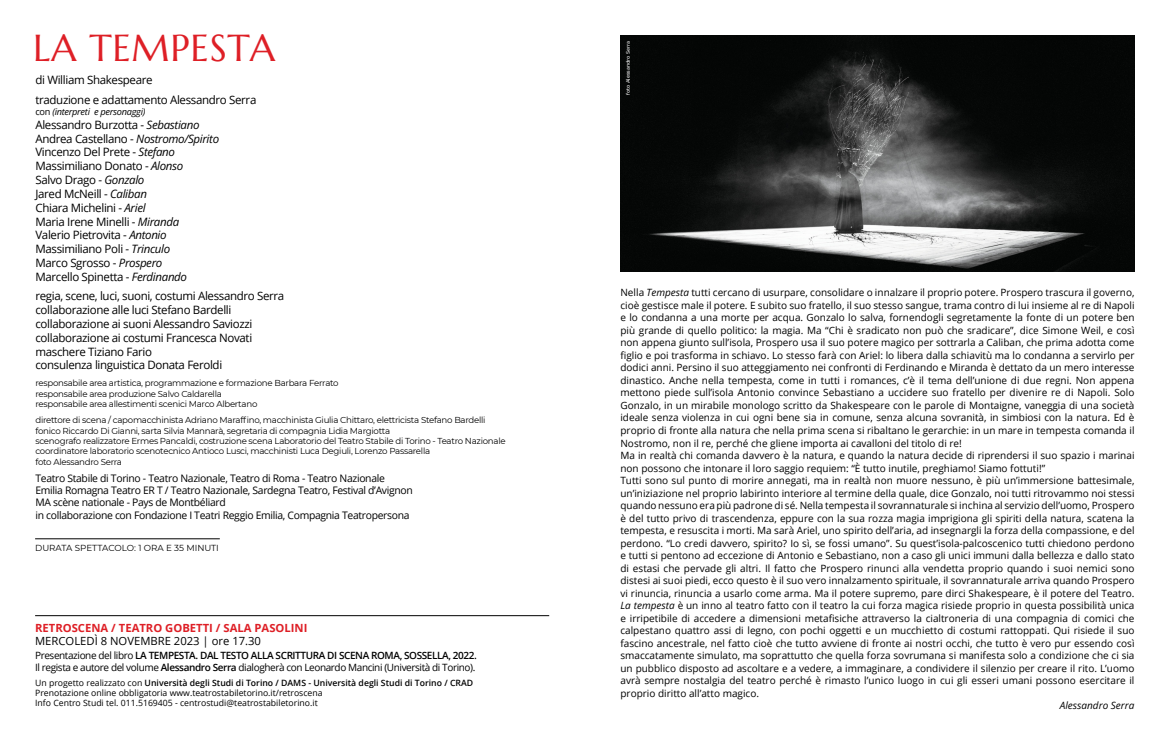
<style>
.page{position:relative;width:1170px;height:745px;background:#fff}
.page>*{position:absolute;margin:0;border:0;box-sizing:border-box;transform-origin:0 0}
.t1{font:37.5px "Marcellus SC";letter-spacing:.02em;color:#de1f26}
.t2{font:11.5px/13.9px "Open Sans";letter-spacing:-.03em;color:#000}
.t3{font:700 11.25px "Open Sans";color:#de1f26}
.t4{font:11.25px "Open Sans";color:#000}
.t5{font:10.38px/12.5px "Open Sans";letter-spacing:-.03em;color:#000}
.t6{font:10px/12.5px "Open Sans";color:#000}
.t7{font:10px/12px "Open Sans";letter-spacing:-.04em;color:#000;text-align:right}
.t8{font:600 10px "Open Sans";letter-spacing:-.04em;color:#000}
.t9{font:italic 10px "Open Sans";color:#000}
.t10{font:italic 9.25px "Open Sans";letter-spacing:-.03em;color:#000}
.t11{font:8.75px "Montserrat";color:#000}
.t12{font:8.62px/10.4px "Montserrat";letter-spacing:-.03em;color:#000}
.t13{font:8.62px/10.4px "Open Sans";color:#000}
.t14{font:500 5px "Montserrat";color:#fff}
.s1{font-style:normal}
.s2{font-style:italic}
.s3{font-weight:400}
.s4{font-weight:600}
</style>
<div class="page">
<hr style="left:35px;top:538px;width:185px;height:1px;background:#000">
<hr style="left:35px;top:615px;width:514px;height:1px;background:#000">
<img style="left:620px;top:35px;width:514px;height:236px">
<h1 class="t1" style="left:33px;top:25px;width:243px">LA TEMPESTA</h1>
<p class="t2" style="left:35px;top:70px;width:222px;line-height:19.4px">di William Shakespeare<br>traduzione e adattamento Alessandro Serra</p>
<p class="t10" style="left:35px;top:105px;width:111px"><span class="s1">con</span> (interpreti e personaggi)</p>
<p class="t2" style="left:35px;top:117px;width:185px">Alessandro Burzotta - <span class="s2">Sebastiano<br></span>Andrea Castellano - <span class="s2">Nostromo/Spirito<br></span>Vincenzo Del Prete - <span class="s2">Stefano<br></span>Massimiliano Donato - <span class="s2">Alonso<br></span>Salvo Drago - <span class="s2">Gonzalo<br></span>Jared McNeill - <span class="s2">Caliban<br></span>Chiara Michelini - <span class="s2">Ariel<br></span>Maria Irene Minelli - <span class="s2">Miranda<br></span>Valerio Pietrovita - <span class="s2">Antonio<br></span>Massimiliano Poli - <span class="s2">Trinculo<br></span>Marco Sgrosso - <span class="s2">Prospero<br></span>Marcello Spinetta - <span class="s2">Ferdinando</span></p>
<p class="t2" style="left:35px;top:289px;width:250px">regia, scene, luci, suoni, costumi Alessandro Serra collaborazione alle luci Stefano Bardelli collaborazione ai suoni Alessandro Saviozzi collaborazione ai costumi Francesca Novati maschere Tiziano Fario<br>consulenza linguistica Donata Feroldi</p>
<p class="t12" style="left:35px;top:377px;width:305px">responsabile area artistica, programmazione e formazione Barbara Ferrato responsabile area produzione Salvo Caldarella<br>responsabile area allestimenti scenici M arco Albertano</p>
<p class="t12" style="left:35px;top:414px;width:471px">direttore di scena / capomacchinista Adriano Maraffino, macchinista Giulia Chittaro, elettricista Stefano Bardelli fonico Riccardo Di Gianni, sarta Silvia Mannarà, segretaria di compagnia Lidia Margiotta<br>scenografo realizzatore E rmes Pancaldi, costruzione scena Laboratorio del Teatro Stabile di Torino - Teatro N azionale coordinatore laboratorio scenotecnico Antioco Lusci, macchinisti Luca Degiuli, Lorenzo Passarella<br>foto Alessandro Serra</p>
<p class="t5" style="left:35px;top:471px;width:379px">Teatro Stabile di Torino - Teatro Nazionale, Teatro di Roma - Teatro Nazionale Emilia Romagna Teatro ER T / Teatro Nazionale, Sardegna Teatro, Festival d’Avignon MA scène nationale - Pays de Montbéliard<br>in collaborazione con Fondazione I Teatri Reggio Emilia, Compagnia Teatropersona</p>
<p class="t11" style="left:35px;top:541px;width:185px">durata spettacolo: 1 ora e 35 minuti</p>
<p class="t3" style="left:35px;top:619px;width:274px">RETROSCENA / TEATRO GOBETTI / SALA PASOLINI</p>
<p class="t4" style="left:35px;top:633px;width:9px">merc</p>
<p class="t4" style="left:66px;top:633px;width:70px">oledì 8 n ovembre</p>
<p class="t4" style="left:174px;top:633px;width:89px">2023 | ore 17.30</p>
<p class="t8" style="left:35px;top:648px;width:223px"><span class="s3">Presentazione del libro</span> LA TEMPESTA. DAL TESTO ALLA</p>
<p class="t8" style="left:275px;top:648px;width:12px">SCRITT</p>
<p class="t8" style="left:306px;top:648px;width:46px">URA DI SCENA</p>
<p class="t8" style="left:371px;top:648px;width:62px">RO MA, SOSSELLA</p>
<p class="t7" style="left:35px;top:648px;width:443px"><span class="s4">, 2022.<br></span>Il regista e autore del volume <span class="s4">ALESSANDRO SERRA</span> dialogherà con Leonardo Mancini (Università di Torino).</p>
<p class="t13" style="left:35px;top:676px;width:439px">Un progetto realizzato con <span class="s4">U NIVERSITÀ DEGLI STUDI DI TORINO / DAMS - U NIVERSITÀ DEGLI STUDI DI TORINO / CRAD<br></span>Prenotazione online obbligatoria www.teatrostabiletorino.it/retroscena<br>Info Centro Studi tel. 011.5169405 - centrostudi@teatrostabiletorino.it</p>
<p class="t14" style="left:624px;top:95px;width:56px;rotate:-90deg">foto Alessandro Serra</p>
<p class="t6" style="left:620px;top:286px;width:515px">Nella <span class="s2">Tempesta</span> tutti cercano di usurpare, consolidare o innalzare il proprio potere. Prospero trascura il governo, cioè gestisce male il potere. E subito suo fratello, il suo stesso sangue, trama contro di lui insieme al re di Napoli e lo condanna a una morte per acqua. Gonzalo lo salva, fornendogli segretamente la fonte di un potere ben più grande di quello politico: la magia. Ma “Chi è sradicato non può che sradicare”, dice Simone Weil, e così non appena giunto sull’isola, Prospero usa il suo potere magico per sottrarla a Caliban, che prima adotta come figlio e poi trasforma in schiavo. Lo stesso farà con Ariel: lo libera dalla schiavitù ma lo condanna a servirlo per dodici anni. Persino il suo atteggiamento nei confronti di Ferdinando e Miranda è dettato da un mero interesse dinastico. Anche nella tempesta, come in tutti i romances, c’è il tema dell’unione di due regni. Non appena mettono piede sull’isola Antonio convince Sebastiano a uccidere suo fratello per divenire re di Napoli. Solo Gonzalo, in un mirabile monologo scritto da Shakespeare con le parole di Montaigne, vaneggia di una società ideale senza violenza in cui ogni bene sia in comune, senza alcuna sovranità, in simbiosi con la natura. Ed è proprio di fronte alla natura che nella prima scena si ribaltano le gerarchie: in un mare in tempesta comanda il Nostromo, non il re, perché che gliene importa ai cavalloni del titolo di re!<br>Ma in realtà chi comanda davvero è la natura, e quando la natura decide di riprendersi il suo spazio i marinai non possono che intonare il loro saggio requiem: “È tutto inutile, preghiamo! Siamo fottuti!”<br>Tutti sono sul punto di morire annegati, ma in realtà non muore nessuno, è più un’immersione battesimale, un’iniziazione nel proprio labirinto interiore al termine della quale, dice Gonzalo, noi tutti ritrovammo noi stessi quando nessuno era più padrone di sé. Nella tempesta il sovrannaturale si inchina al servizio dell’uomo, Prospero è del tutto privo di trascendenza, eppure con la sua rozza magia imprigiona gli spiriti della natura, scatena la tempesta, e resuscita i morti. Ma sarà Ariel, uno spirito dell’aria, ad insegnargli la forza della compassione, e del perdono. “Lo credi davvero, spirito? Io sì, se fossi umano”. Su quest’isola-palcoscenico tutti chiedono perdono e tutti si pentono ad eccezione di Antonio e Sebastiano, non a caso gli unici immuni dalla bellezza e dallo stato di estasi che pervade gli altri. Il fatto che Prospero rinunci alla vendetta proprio quando i suoi nemici sono distesi ai suoi piedi, ecco questo è il suo vero innalzamento spirituale, il sovrannaturale arriva quando Prospero vi rinuncia, rinuncia a usarlo come arma. Ma il potere supremo, pare dirci Shakespeare, è il potere del Teatro.<br><span class="s2">La tempesta</span> è un inno al teatro fatto con il teatro la cui forza magica risiede proprio in questa possibilità unica e irripetibile di accedere a dimensioni metafisiche attraverso la cialtroneria di una compagnia di comici che calpestano quattro assi di legno, con pochi oggetti e un mucchietto di costumi rattoppati. Qui risiede il suo fascino ancestrale, nel fatto cioè che tutto avviene di fronte ai nostri occhi, che tutto è vero pur essendo così smaccatamente simulato, ma soprattutto che quella forza sovrumana si manifesta solo a condizione che ci sia un pubblico disposto ad ascoltare e a vedere, a immaginare, a condividere il silenzio per creare il rito. L’uomo avrà sempre nostalgia del teatro perché è rimasto l’unico luogo in cui gli esseri umani possono esercitare il proprio diritto all’atto magico.</p>
<p class="t9" style="left:1059px;top:698px;width:76px">Alessandro Serra</p>
</div>
